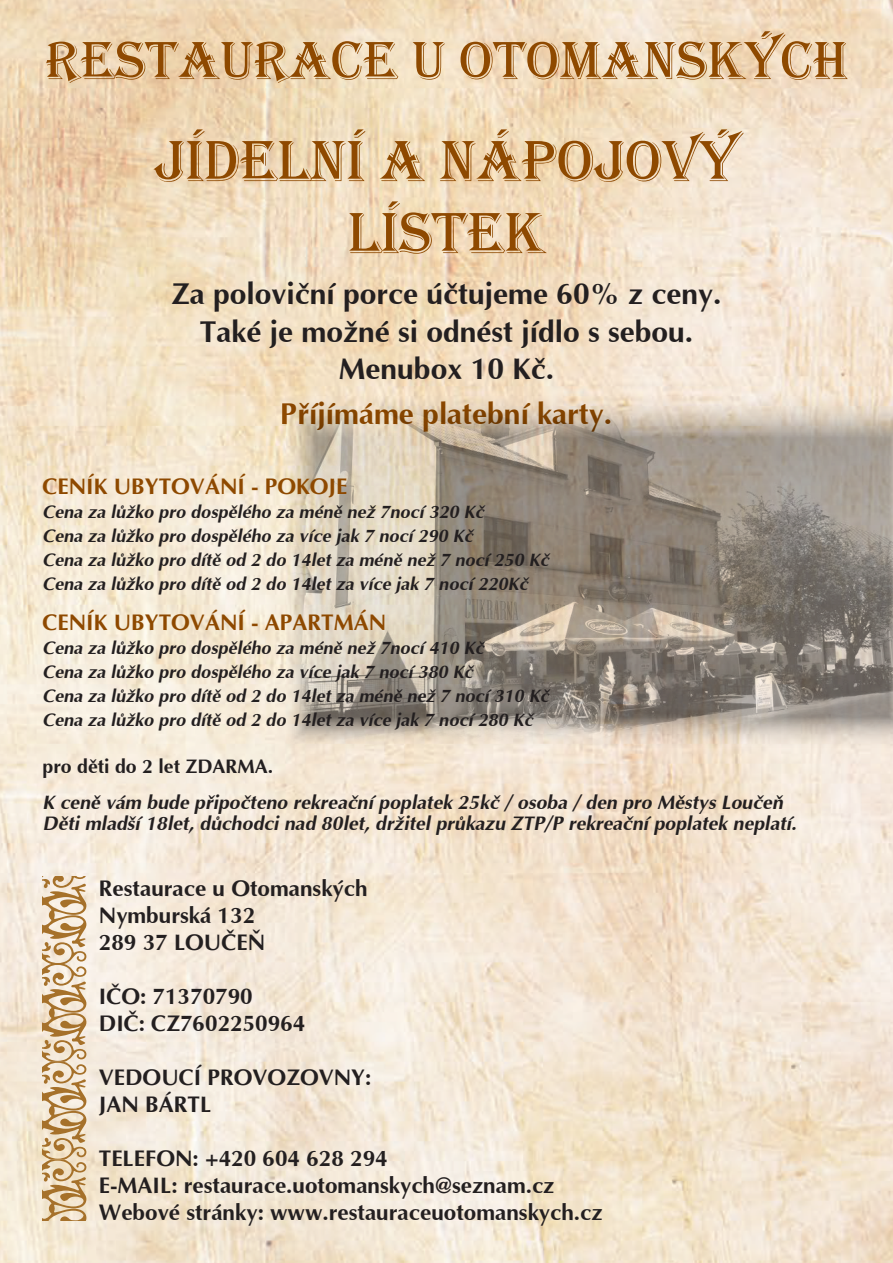
<style>
.page{position:relative;width:893px;height:1263px;background:#fff}
.page>*{position:absolute;margin:0;border:0;box-sizing:border-box;transform-origin:0 0}
.t1{font:60px/72px "Algerian";color:#8e4900;text-align:center}
.t2{font:55.5px "Algerian";color:#8e4900}
.t3{font:30px "Ottawa CE Bold";color:#231f20}
.t4{font:30px "Ottawa CE Bold";color:#8e4900}
.t5{font:22.5px "Ottawa CE Bold";color:#231f20}
.t6{font:22.5px "Ottawa CE Bold";color:#8e4900}
.t7{font:italic 19.5px "Ottawa CE Bold";color:#231f20}
.t8{font:19.5px "Ottawa CE Bold";color:#231f20}
.t9{font:italic 18px "Ottawa CE Bold";color:#231f20}
</style>
<div class="page">
<img style="left:0;top:0;width:893px;height:1263px">
<img style="left:283px;top:391px;width:610px;height:360px">
<svg style="left:43px;top:876px;width:43px;height:344px;background:#d6ba95"></svg>
<p class="t2" style="left:45px;top:30px;width:804px">RESTAURACE u OTOMANSKÝCH</p>
<p class="t1" style="left:155px;top:126px;width:585px">JÍDELNÍ A NÁPOJOVÝ<br>LÍSTEK</p>
<p class="t3" style="left:171px;top:275px;width:552px">Za poloviční porce účtujeme 60% z ceny.</p>
<p class="t3" style="left:200px;top:312px;width:495px">Také je možné si odnést jídlo s sebou.</p>
<p class="t3" style="left:339px;top:350px;width:217px">Menubox 10 Kč.</p>
<p class="t4" style="left:281px;top:395px;width:333px">Příjímáme platební karty.</p>
<p class="t6" style="left:43px;top:472px;width:306px">CENÍK UBYTOVÁNÍ - POKOJE</p>
<p class="t9" style="left:43px;top:500px;width:443px">Cena za lůžko pro dospělého za méně než 7nocí 320 Kč</p>
<p class="t9" style="left:43px;top:524px;width:432px">Cena za lůžko pro dospělého za více jak 7 nocí 290 Kč</p>
<p class="t9" style="left:43px;top:548px;width:508px">Cena za lůžko pro dítě od 2 do 14let za méně než 7 nocí 250 Kč</p>
<p class="t9" style="left:43px;top:572px;width:487px">Cena za lůžko pro dítě od 2 do 14let za více jak 7 nocí 220Kč</p>
<p class="t6" style="left:43px;top:608px;width:345px">CENÍK UBYTOVÁNÍ - APARTMÁN</p>
<p class="t9" style="left:43px;top:637px;width:443px">Cena za lůžko pro dospělého za méně než 7nocí 410 Kč</p>
<p class="t9" style="left:43px;top:661px;width:432px">Cena za lůžko pro dospělého za více jak 7 nocí 380 Kč</p>
<p class="t9" style="left:43px;top:685px;width:508px">Cena za lůžko pro dítě od 2 do 14let za méně než 7 nocí 310 Kč</p>
<p class="t9" style="left:43px;top:709px;width:492px">Cena za lůžko pro dítě od 2 do 14let za více jak 7 nocí 280 Kč</p>
<p class="t8" style="left:43px;top:754px;width:232px">pro děti do 2 let ZDARMA.</p>
<p class="t7" style="left:43px;top:790px;width:742px">K ceně vám bude připočteno rekreační poplatek 25kč / osoba / den pro Městys Loučeň</p>
<p class="t7" style="left:43px;top:811px;width:756px">Děti mladší 18let, důchodci nad 80let, držitel průkazu ZTP/P rekreační poplatek neplatí.</p>
<p class="t5" style="left:99px;top:874px;width:270px">Restaurace u Otomanských</p>
<p class="t5" style="left:99px;top:901px;width:158px">Nymburská 132</p>
<p class="t5" style="left:99px;top:928px;width:168px">289 37 LOUČEŇ</p>
<p class="t5" style="left:99px;top:982px;width:155px">IČO: 71370790</p>
<p class="t5" style="left:99px;top:1009px;width:208px">DIČ: CZ7602250964</p>
<p class="t5" style="left:99px;top:1063px;width:274px">VEDOUCÍ PROVOZOVNY:</p>
<p class="t5" style="left:99px;top:1090px;width:114px">JAN BÁRTL</p>
<p class="t5" style="left:99px;top:1144px;width:290px">TELEFON: +420 604 628 294</p>
<p class="t5" style="left:99px;top:1171px;width:457px">E-MAIL: restaurace.uotomanskych@seznam.cz</p>
<p class="t5" style="left:99px;top:1198px;width:505px">Webové stránky: www.restauraceuotomanskych.cz</p>
</div>
